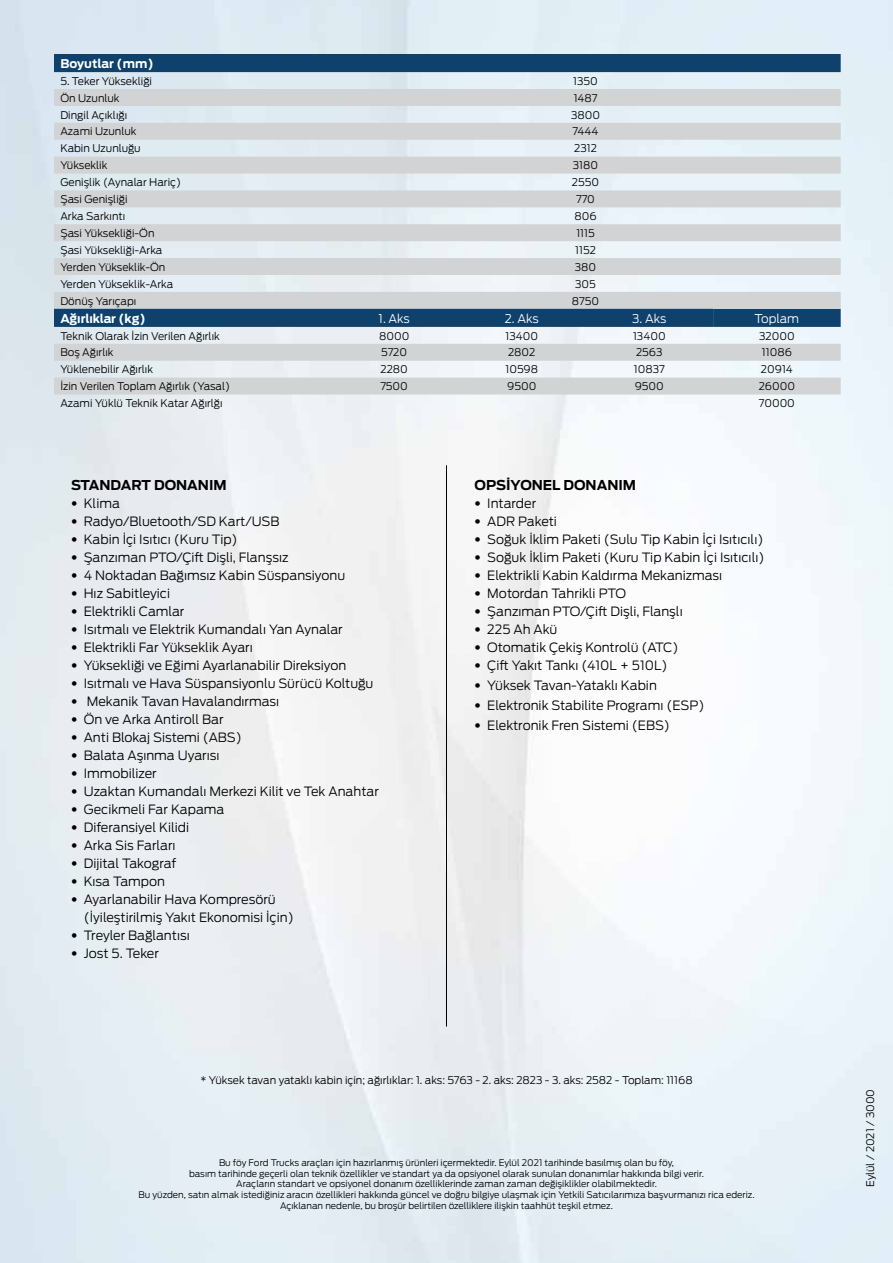
<style>
.page{position:relative;width:893px;height:1263px;background:#fff}
.page>*{position:absolute;margin:0;border:0;box-sizing:border-box;transform-origin:0 0}
.t1{font:700 13.5px "Ford Antenna";color:#000}
.t2{font:300 12.75px/18px "Ford Antenna";color:#000}
.t3{font:700 12px "Ford Antenna";letter-spacing:-.01em;color:#fff}
.t4{font:300 12px "Ford Antenna";color:#fff}
.t5{font:300 10.5px "Ford Antenna";color:#000}
.t6{font:300 9px/10.8px "Ford Antenna";color:#000;text-align:center}
.s1{font-family:"Helvetica Neue LT Std";font-stretch:condensed}
</style>
<div class="page">
<img style="left:0;top:0;width:893px;height:1263px">
<hr style="left:446px;top:465px;width:1px;height:561px;background:#000">
<svg style="left:54px;top:54px;width:787px;height:35px;background:#7393ac"></svg>
<svg style="left:54px;top:89px;width:787px;height:305px;background:#d9dee2"></svg>
<div style="left:54px;top:309px;width:659px;height:18px;background:#0e416b"></div>
<p class="t3" style="left:60px;top:53px;width:95px">Boyutlar (mm)</p>
<p class="t5" style="left:60px;top:72px;width:93px">5. Teker Yüksekliği</p>
<p class="t5" style="left:573px;top:72px;width:26px">1350</p>
<p class="t5" style="left:60px;top:89px;width:61px">Ön Uzunluk</p>
<p class="t5" style="left:574px;top:89px;width:25px">1487</p>
<p class="t5" style="left:60px;top:106px;width:68px">Dingil Açıklığı</p>
<p class="t5" style="left:571px;top:106px;width:31px">3800</p>
<p class="t5" style="left:60px;top:123px;width:78px">Azami Uzunluk</p>
<p class="t5" style="left:572px;top:123px;width:28px">7444</p>
<p class="t5" style="left:60px;top:140px;width:82px">Kabin Uzunluğu</p>
<p class="t5" style="left:574px;top:140px;width:24px">2312</p>
<p class="t5" style="left:60px;top:157px;width:49px">Yükseklik</p>
<p class="t5" style="left:573px;top:157px;width:27px">3180</p>
<p class="t5" style="left:60px;top:173px;width:122px">Genişlik (Aynalar Hariç)</p>
<p class="t5" style="left:572px;top:173px;width:29px">2550</p>
<p class="t5" style="left:60px;top:190px;width:69px">Şasi Genişliği</p>
<p class="t5" style="left:576px;top:190px;width:20px">770</p>
<p class="t5" style="left:60px;top:207px;width:66px">Arka Sarkıntı</p>
<p class="t5" style="left:574px;top:207px;width:24px">806</p>
<p class="t5" style="left:60px;top:224px;width:96px">Şasi Yüksekliği-Ön</p>
<p class="t5" style="left:576px;top:224px;width:20px">1115</p>
<p class="t5" style="left:60px;top:241px;width:104px">Şasi Yüksekliği-Arka</p>
<p class="t5" style="left:575px;top:241px;width:22px">1152</p>
<p class="t5" style="left:60px;top:258px;width:106px">Yerden Yükseklik-Ön</p>
<p class="t5" style="left:575px;top:258px;width:23px">380</p>
<p class="t5" style="left:60px;top:275px;width:114px">Yerden Yükseklik-Arka</p>
<p class="t5" style="left:575px;top:275px;width:22px">305</p>
<p class="t5" style="left:60px;top:292px;width:78px">Dönüş Yarıçapı</p>
<p class="t5" style="left:572px;top:292px;width:29px">8750</p>
<p class="t3" style="left:60px;top:307px;width:87px">Ağırlıklar (kg)</p>
<p class="t4" style="left:379px;top:308px;width:33px">1. Aks</p>
<p class="t4" style="left:505px;top:308px;width:35px">2. Aks</p>
<p class="t4" style="left:632px;top:308px;width:36px">3. Aks</p>
<p class="t4" style="left:755px;top:308px;width:46px">Toplam</p>
<p class="t5" style="left:60px;top:327px;width:161px">Teknik Olarak İzin Verilen Ağırlık</p>
<p class="t5" style="left:379px;top:327px;width:32px">8000</p>
<p class="t5" style="left:505px;top:327px;width:34px">13400</p>
<p class="t5" style="left:633px;top:327px;width:34px">13400</p>
<p class="t5" style="left:759px;top:327px;width:37px">32000</p>
<p class="t5" style="left:60px;top:344px;width:55px">Boş Ağırlık</p>
<p class="t5" style="left:381px;top:344px;width:27px">5720</p>
<p class="t5" style="left:508px;top:344px;width:29px">2802</p>
<p class="t5" style="left:636px;top:344px;width:28px">2563</p>
<p class="t5" style="left:762px;top:344px;width:32px">11086</p>
<p class="t5" style="left:60px;top:361px;width:94px">Yüklenebilir Ağırlık</p>
<p class="t5" style="left:380px;top:361px;width:29px">2280</p>
<p class="t5" style="left:505px;top:361px;width:34px">10598</p>
<p class="t5" style="left:634px;top:361px;width:32px">10837</p>
<p class="t5" style="left:761px;top:361px;width:33px">20914</p>
<p class="t5" style="left:60px;top:378px;width:171px">İzin Verilen Toplam Ağırlık (Yasal)</p>
<p class="t5" style="left:380px;top:378px;width:29px">7500</p>
<p class="t5" style="left:507px;top:378px;width:31px">9500</p>
<p class="t5" style="left:635px;top:378px;width:31px">9500</p>
<p class="t5" style="left:759px;top:378px;width:38px">26000</p>
<p class="t5" style="left:60px;top:394px;width:164px">Azami Yüklü Teknik Katar Ağırlğı</p>
<p class="t5" style="left:759px;top:394px;width:38px">70000</p>
<p class="t1" style="left:71px;top:472px;width:157px">STANDART DONANIM</p>
<p class="t2" style="left:71px;top:492px;width:50px"><span class="s1">•</span> Klima</p>
<p class="t2" style="left:71px;top:510px;width:210px"><span class="s1">•</span> Radyo/Bluetooth/SD Kart/USB</p>
<p class="t2" style="left:71px;top:528px;width:168px"><span class="s1">•</span> Kabin İçi Isıtıcı (Kuru Tip)</p>
<p class="t2" style="left:71px;top:546px;width:219px"><span class="s1">•</span> Şanzıman PTO/Çift Dişli, Flanşsız</p>
<p class="t2" style="left:71px;top:564px;width:276px"><span class="s1">•</span> 4 Noktadan Bağımsız Kabin Süspansiyonu</p>
<p class="t2" style="left:71px;top:582px;width:101px"><span class="s1">•</span> Hız Sabitleyici</p>
<p class="t2" style="left:71px;top:600px;width:115px"><span class="s1">•</span> Elektrikli Camlar</p>
<p class="t2" style="left:71px;top:618px;width:273px"><span class="s1">•</span> Isıtmalı ve Elektrik Kumandalı Yan Aynalar</p>
<p class="t2" style="left:71px;top:636px;width:183px"><span class="s1">•</span> Elektrikli Far Yükseklik Ayarı</p>
<p class="t2" style="left:71px;top:654px;width:277px"><span class="s1">•</span> Yüksekliği ve Eğimi Ayarlanabilir Direksiyon</p>
<p class="t2" style="left:71px;top:672px;width:304px"><span class="s1">•</span> Isıtmalı ve Hava Süspansiyonlu Sürücü Koltuğu</p>
<p class="t2" style="left:71px;top:690px;width:210px"><span class="s1">•</span> Mekanik Tavan Havalandırması</p>
<p class="t2" style="left:71px;top:708px;width:154px"><span class="s1">•</span> Ön ve Arka Antiroll Bar</p>
<p class="t2" style="left:71px;top:726px;width:172px"><span class="s1">•</span> Anti Blokaj Sistemi (ABS)</p>
<p class="t2" style="left:71px;top:744px;width:150px"><span class="s1">•</span> Balata Aşınma Uyarısı</p>
<p class="t2" style="left:71px;top:762px;width:87px"><span class="s1">•</span> Immobilizer</p>
<p class="t2" style="left:71px;top:780px;width:309px"><span class="s1">•</span> Uzaktan Kumandalı Merkezi Kilit ve Tek Anahtar</p>
<p class="t2" style="left:71px;top:798px;width:155px"><span class="s1">•</span> Gecikmeli Far Kapama</p>
<p class="t2" style="left:71px;top:816px;width:120px"><span class="s1">•</span> Diferansiyel Kilidi</p>
<p class="t2" style="left:71px;top:834px;width:106px"><span class="s1">•</span> Arka Sis Farları</p>
<p class="t2" style="left:71px;top:852px;width:107px"><span class="s1">•</span> Dijital Takograf</p>
<p class="t2" style="left:71px;top:870px;width:96px"><span class="s1">•</span> Kısa Tampon</p>
<p class="t2" style="left:84px;top:888px;width:212px;text-indent:-13px"><span class="s1">•</span> Ayarlanabilir Hava Kompresörü (İyileştirilmiş Yakıt Ekonomisi İçin)</p>
<p class="t2" style="left:71px;top:924px;width:120px"><span class="s1">•</span> Treyler Bağlantısı</p>
<p class="t2" style="left:71px;top:942px;width:90px"><span class="s1">•</span> Jost 5. Teker</p>
<p class="t1" style="left:475px;top:472px;width:163px">OPSİYONEL DONANIM</p>
<p class="t2" style="left:475px;top:492px;width:63px"><span class="s1">•</span> Intarder</p>
<p class="t2" style="left:475px;top:510px;width:84px"><span class="s1">•</span> ADR Paketi</p>
<p class="t2" style="left:475px;top:528px;width:290px"><span class="s1">•</span> Soğuk İklim Paketi (Sulu Tip Kabin İçi Isıtıcılı)</p>
<p class="t2" style="left:475px;top:546px;width:291px"><span class="s1">•</span> Soğuk İklim Paketi (Kuru Tip Kabin İçi Isıtıcılı)</p>
<p class="t2" style="left:475px;top:564px;width:249px"><span class="s1">•</span> Elektrikli Kabin Kaldırma Mekanizması</p>
<p class="t2" style="left:475px;top:582px;width:153px"><span class="s1">•</span> Motordan Tahrikli PTO</p>
<p class="t2" style="left:475px;top:600px;width:210px"><span class="s1">•</span> Şanzıman PTO/Çift Dişli, Flanşlı</p>
<p class="t2" style="left:475px;top:618px;width:84px"><span class="s1">•</span> 225 Ah Akü</p>
<p class="t2" style="left:475px;top:636px;width:206px"><span class="s1">•</span> Otomatik Çekiş Kontrolü (ATC)</p>
<p class="t2" style="left:475px;top:654px;width:195px"><span class="s1">•</span> Çift Yakıt Tankı (410L + 510L)</p>
<p class="t2" style="left:475px;top:675px;width:184px"><span class="s1">•</span> Yüksek Tavan-Yataklı Kabin</p>
<p class="t2" style="left:475px;top:695px;width:231px"><span class="s1">•</span> Elektronik Stabilite Programı (ESP)</p>
<p class="t2" style="left:475px;top:715px;width:197px"><span class="s1">•</span> Elektronik Fren Sistemi (EBS)</p>
<p class="t5" style="left:200px;top:1071px;width:494px">* Yüksek tavan yataklı kabin için; ağırlıklar: 1. aks: 5763 - 2. aks: 2823 - 3. aks: 2582 - Toplam: 11168</p>
<p class="t6" style="left:139px;top:1156px;width:618px">Bu föy Ford Trucks araçları için hazırlanmış ürünleri içermektedir. Eylül 2021 tarihinde basılmış olan bu föy,<br>basım tarihinde geçerli olan teknik özellikler ve standart ya da opsiyonel olarak sunulan donanımlar hakkında bilgi verir.<br>Araçların standart ve opsiyonel donanım özelliklerinde zaman zaman değişiklikler olabilmektedir.<br>Bu yüzden, satın almak istediğiniz aracın özellikleri hakkında güncel ve doğru bilgiye ulaşmak için Yetkili Satıcılarımıza başvurmanızı rica ederiz.<br>Açıklanan nedenle, bu broşür belirtilen özelliklere ilişkin taahhüt teşkil etmez.</p>
<p class="t5" style="left:861px;top:1187px;width:100px;rotate:-90deg">Eylül / 2021 / 3000</p>
</div>
